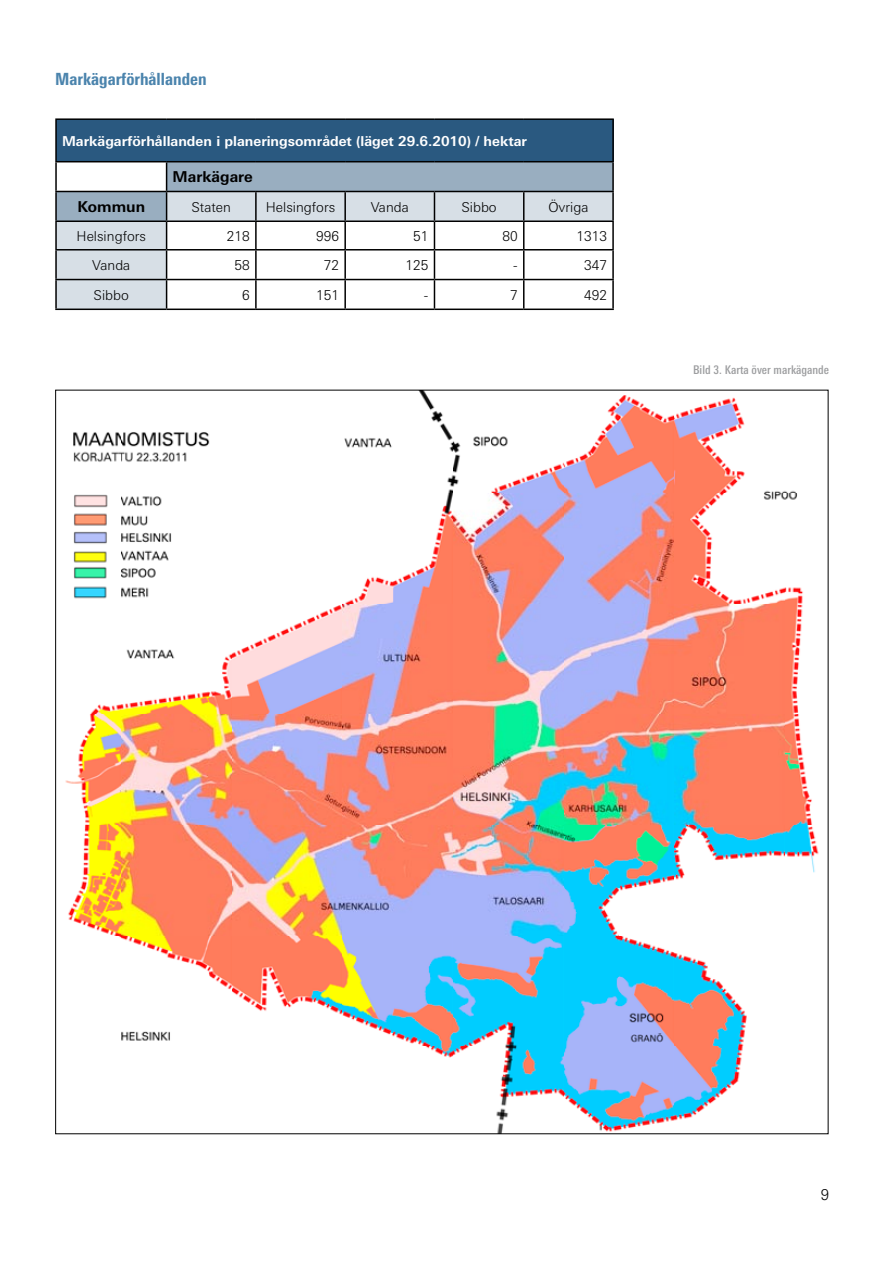
<style>
.page{position:relative;width:893px;height:1263px;background:#fff}
.page>*{position:absolute;margin:0;border:0;box-sizing:border-box;transform-origin:0 0}
.t1{font:800 condensed 16.8px "LT Univers";color:#4b84ad}
.t2{font:700 15px "LT Univers Basic";color:#000}
.t3{font:300 15px "LT Univers Basic";color:#000}
.t4{font:300 13.65px "LT Univers Basic";color:#000}
.t5{font:700 13.65px "LT Univers Basic";color:#fff}
.t6{font:500 condensed 12px "LT Univers";color:#9c9d9f}
</style>
<div class="page">
<div style="left:56px;top:119px;width:557px;height:43px;background:#2a5980"></div>
<hr style="left:55px;top:118px;width:112px;height:2px;background:#000">
<hr style="left:55px;top:120px;width:2px;height:41px;background:#000">
<hr style="left:167px;top:118px;width:89px;height:2px;background:#000">
<hr style="left:256px;top:118px;width:89px;height:2px;background:#000">
<hr style="left:345px;top:118px;width:89px;height:2px;background:#000">
<hr style="left:434px;top:118px;width:90px;height:2px;background:#000">
<hr style="left:524px;top:118px;width:90px;height:2px;background:#000">
<hr style="left:612px;top:120px;width:2px;height:41px;background:#000">
<hr style="left:55px;top:161px;width:112px;height:1px;background:#000">
<hr style="left:55px;top:162px;width:2px;height:29px;background:#000">
<hr style="left:167px;top:161px;width:89px;height:1px;background:#000">
<hr style="left:256px;top:161px;width:89px;height:1px;background:#000">
<hr style="left:345px;top:161px;width:89px;height:1px;background:#000">
<hr style="left:434px;top:161px;width:90px;height:1px;background:#000">
<hr style="left:524px;top:161px;width:90px;height:1px;background:#000">
<hr style="left:612px;top:162px;width:2px;height:29px;background:#000">
<hr style="left:55px;top:191px;width:112px;height:1px;background:#000">
<hr style="left:55px;top:192px;width:2px;height:28px;background:#000">
<hr style="left:524px;top:191px;width:90px;height:1px;background:#000">
<hr style="left:612px;top:192px;width:2px;height:28px;background:#000">
<hr style="left:55px;top:220px;width:112px;height:2px;background:#000">
<hr style="left:55px;top:222px;width:2px;height:27px;background:#000">
<hr style="left:524px;top:220px;width:90px;height:2px;background:#000">
<hr style="left:612px;top:222px;width:2px;height:27px;background:#000">
<hr style="left:55px;top:249px;width:112px;height:1px;background:#000">
<hr style="left:55px;top:250px;width:2px;height:29px;background:#000">
<hr style="left:524px;top:249px;width:90px;height:1px;background:#000">
<hr style="left:612px;top:250px;width:2px;height:29px;background:#000">
<hr style="left:55px;top:279px;width:112px;height:1px;background:#000">
<hr style="left:55px;top:280px;width:2px;height:29px;background:#000">
<hr style="left:524px;top:279px;width:90px;height:1px;background:#000">
<svg style="left:56px;top:162px;width:557px;height:147px"></svg>
<hr style="left:612px;top:280px;width:2px;height:29px;background:#000">
<hr style="left:55px;top:309px;width:112px;height:1px;background:#000">
<hr style="left:167px;top:309px;width:89px;height:1px;background:#000">
<hr style="left:256px;top:309px;width:89px;height:1px;background:#000">
<hr style="left:345px;top:309px;width:89px;height:1px;background:#000">
<hr style="left:434px;top:309px;width:90px;height:1px;background:#000">
<hr style="left:524px;top:309px;width:90px;height:1px;background:#000">
<img style="left:65px;top:392px;width:754px;height:740px">
<p class="t1" style="left:55px;top:69px;width:153px">Markägarförhållanden</p>
<p class="t5" style="left:62px;top:133px;width:466px">Markägarförhållanden i planeringsområdet (läget 29.6.2010) / hektar</p>
<p class="t2" style="left:173px;top:168px;width:82px">Markägare</p>
<p class="t2" style="left:77px;top:198px;width:69px">Kommun</p>
<p class="t4" style="left:192px;top:199px;width:41px">Staten</p>
<p class="t4" style="left:266px;top:199px;width:71px">Helsingfors</p>
<p class="t4" style="left:371px;top:199px;width:40px">Vanda</p>
<p class="t4" style="left:461px;top:199px;width:37px">Sibbo</p>
<p class="t4" style="left:548px;top:199px;width:42px">Övriga</p>
<p class="t4" style="left:77px;top:228px;width:71px">Helsingfors</p>
<p class="t4" style="left:227px;top:228px;width:24px">218</p>
<p class="t4" style="left:316px;top:228px;width:24px">996</p>
<p class="t4" style="left:413px;top:228px;width:17px">51</p>
<p class="t4" style="left:502px;top:228px;width:17px">80</p>
<p class="t4" style="left:576px;top:228px;width:32px">1313</p>
<p class="t4" style="left:92px;top:257px;width:40px">Vanda</p>
<p class="t4" style="left:235px;top:257px;width:17px">58</p>
<p class="t4" style="left:324px;top:257px;width:17px">72</p>
<p class="t4" style="left:405px;top:257px;width:24px">125</p>
<p class="t4" style="left:513px;top:257px;width:6px">-</p>
<p class="t4" style="left:584px;top:257px;width:24px">347</p>
<p class="t4" style="left:94px;top:287px;width:37px">Sibbo</p>
<p class="t4" style="left:242px;top:287px;width:9px">6</p>
<p class="t4" style="left:316px;top:287px;width:24px">151</p>
<p class="t4" style="left:424px;top:287px;width:6px">-</p>
<p class="t4" style="left:510px;top:287px;width:9px">7</p>
<p class="t4" style="left:584px;top:287px;width:24px">492</p>
<p class="t6" style="left:693px;top:363px;width:138px">Bild 3. Karta över markägande</p>
<p class="t3" style="left:821px;top:1186px;width:10px">9</p>
</div>
